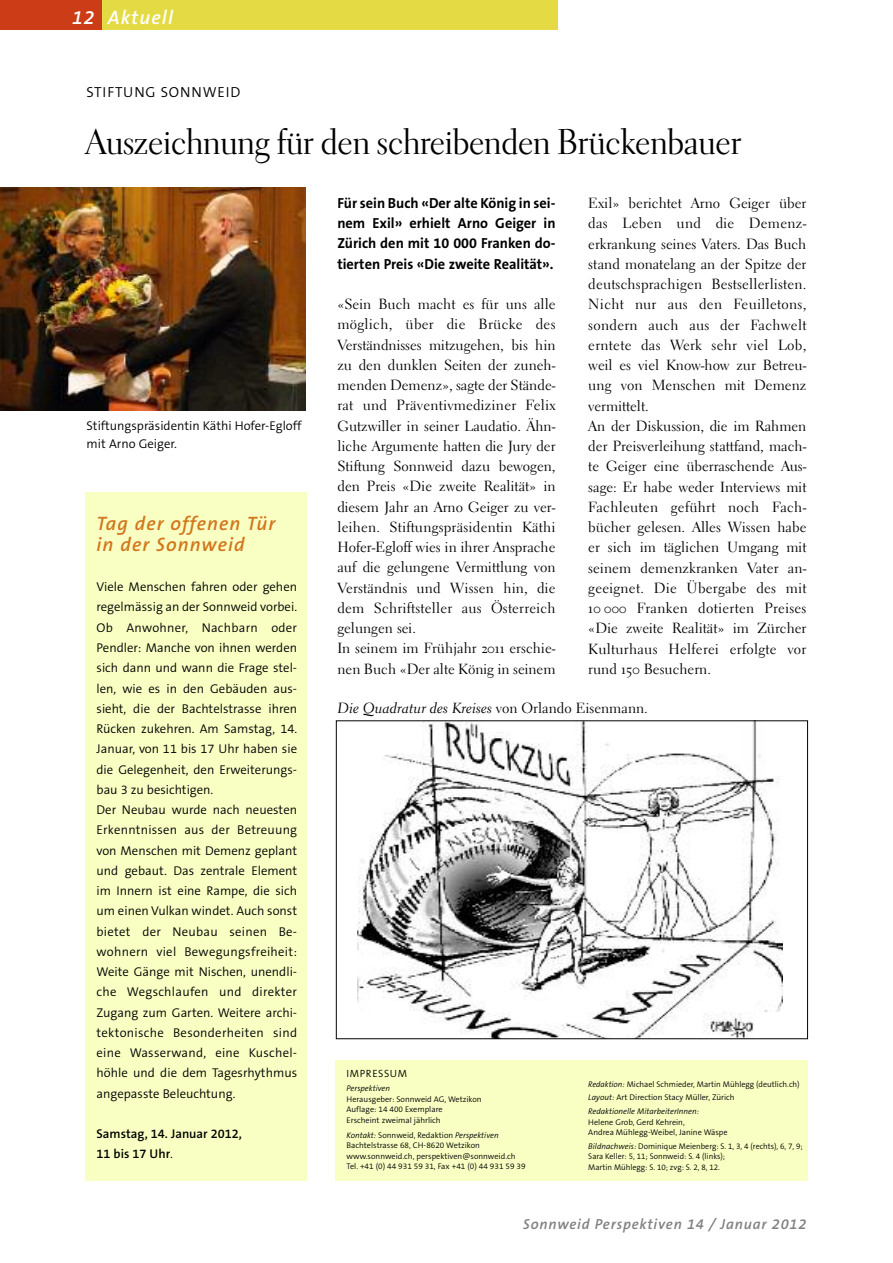
<style>
.page{position:relative;width:893px;height:1263px;background:#fff}
.page>*{position:absolute;margin:0;border:0;box-sizing:border-box;transform-origin:0 0}
.t1{font:36px "Electra LT Display";letter-spacing:.015em;color:#000}
.t2{font:italic 600 19.5px/20.2px "The Sans B6";letter-spacing:.055em;color:#d1771d}
.t3{font:italic 600 19.5px "The Sans B6";letter-spacing:.055em;color:#fff}
.t4{font:14.7px/20.2px "Electra LH Regular Os F";color:#000}
.t5{font:700 14.7px/20.2px "The Sans B7";color:#000;text-align:justify}
.t6{font:14.7px "Electra LT Cursive";color:#000}
.t7{font:italic 600 14.7px "The Sans B6";letter-spacing:.055em;color:#808080}
.t8{font:300 14.7px "The Sans B4";letter-spacing:.055em;color:#000}
.t9{font:300 12.75px/20.2px "The Sans B4";color:#000}
.t10{font:600 12.75px/20.2px "The Sans B6";color:#000}
.t11{font:300 10.5px "The Sans B4";letter-spacing:.055em;color:#000}
.t12{font:300 8.25px/10.5px "The Sans B4";color:#000}
.t13{font:italic 300 8.25px "The Sans B4";color:#000}
.s1{font-family:"The Sans B4";font-weight:300}
.s2{font-family:"Electra LH Regular Os F"}
.s3{font-style:italic}
</style>
<div class="page">
<div style="left:85px;top:0;width:472px;height:30px;background:#e4db44"></div>
<div style="left:0;top:0;width:102px;height:30px;background:#cc3c16"></div>
<div style="left:336px;top:1060px;width:472px;height:121px;background:#f9ffc3"></div>
<img style="left:358px;top:722px;width:424px;height:315px">
<div style="left:336px;top:720px;width:472px;height:319px;border:1px solid #000"></div>
<div style="left:85px;top:493px;width:221px;height:688px;background:#f9ffc3"></div>
<img style="left:0;top:188px;width:305px;height:223px">
<h2 class="t3" style="left:72px;top:8px;width:102px">12 Aktuell</h2>
<p class="t8" style="left:87px;top:85px;width:155px">STIFTUNG SONNWEID</p>
<h1 class="t1" style="left:87px;top:128px;width:656px">Auszeichnung für den schreibenden Brückenbauer</h1>
<p class="t5" style="left:337px;top:193px;width:220px">Für sein Buch «Der alte König in sei&shy;nem Exil» erhielt Arno Geiger in Zürich den mit 10 000 Franken do&shy;tierten Preis «Die zweite Realität».</p>
<p class="t4" style="left:337px;top:295px;width:220px">«Sein Buch macht es für uns alle möglich, über die Brücke des Verständnisses mitzugehen, bis hin zu den dunklen Seiten der zuneh&shy;menden Demenz», sagte der Stände&shy;rat und Präventivmediziner Felix Gutzwiller in seiner Laudatio. Ähn&shy;liche Argumente hatten die Jury der Stiftung Sonnweid dazu bewogen, den Preis «Die zweite Realität» in diesem Jahr an Arno Geiger zu ver&shy;leihen. Stiftungspräsidentin Käthi Hofer-Egloff wies in ihrer Ansprache auf die gelungene Vermittlung von Verständnis und Wissen hin, die dem Schriftsteller aus Österreich gelungen sei.<br>In seinem im Frühjahr 2011 erschie&shy;nen Buch «Der alte König in seinem</p>
<p class="t4" style="left:588px;top:194px;width:220px">Exil» berichtet Arno Geiger über das Leben und die Demenz&shy;erkrankung seines Vaters. Das Buch stand monatelang an der Spitze der deutschsprachigen Bestsellerlisten.<br>Nicht nur aus den Feuilletons, sondern auch aus der Fachwelt erntete das Werk sehr viel Lob, weil es viel Know-how zur Betreu&shy;ung von Menschen mit Demenz vermittelt.<br>An der Diskussion, die im Rahmen der Preisverleihung stattfand, mach&shy;te Geiger eine überraschende Aus&shy;sage: Er habe weder Interviews mit<br>Fachleuten geführt noch Fach&shy;bücher gelesen. Alles Wissen habe er sich im täglichen Umgang mit seinem demenzkranken Vater an&shy;geeignet. Die Übergabe des mit<br>10 000 Franken dotierten Preises «Die zweite Realität» im Zürcher<br>Kulturhaus Helferei erfolgte vor rund 150 Besuchern.</p>
<p class="t9" style="left:87px;top:418px;width:216px;line-height:17.2px">Stiftungspräsidentin Käthi Hofer-Egloff mit Arno Geiger.</p>
<h2 class="t2" style="left:97px;top:514px;width:180px">Tag der offenen Tür in der Sonnweid</h2>
<p class="t9" style="left:97px;top:577px;width:202px">Viele Menschen fahren oder gehen regelmässig an der Sonnweid vorbei.<br>Ob Anwohner, Nachbarn oder<br>Pendler: Manche von ihnen werden sich dann und wann die Frage stel&shy;len, wie es in den Gebäuden aus&shy;sieht, die der Bachtelstrasse ihren<br>Rücken zukehren. Am Samstag, 14.<br>Januar, von 11 bis 17 Uhr haben sie die Gelegenheit, den Erweiterungs&shy;bau 3 zu besichtigen.<br>Der Neubau wurde nach neuesten<br>Erkenntnissen aus der Betreuung von Menschen mit Demenz geplant und gebaut. Das zentrale Element im Innern ist eine Rampe, die sich um einen Vulkan windet. Auch sonst bietet der Neubau seinen Be&shy;wohnern viel Bewegungsfreiheit:<br>Weite Gänge mit Nischen, unendli&shy;che Wegschlaufen und direkter<br>Zugang zum Garten. Weitere archi&shy;tektonische Besonderheiten sind eine Wasserwand, eine Kuschel&shy;höhle und die dem Tagesrhythmus angepasste Beleuchtung.</p>
<p class="t10" style="left:97px;top:1124px;width:147px">Samstag, 14. Januar 2012,<br>11 bis 17 Uhr<span class="s1">.</span></p>
<p class="t6" style="left:337px;top:702px;width:312px">Die Quadratur des Kreises <span class="s2">von Orlando Eisenmann.</span></p>
<p class="t11" style="left:347px;top:1067px;width:62px">IMPRESSUM</p>
<p class="t13" style="left:347px;top:1084px;width:45px">Perspektiven</p>
<p class="t12" style="left:347px;top:1094px;width:137px">Herausgeber: Sonnweid AG, Wetzikon<br>Auflage: 14 400 Exemplare<br>Erscheint zweimal jährlich</p>
<p class="t12" style="left:347px;top:1130px;width:181px"><span class="s3">Kontakt:</span> Sonnweid, Redaktion <span class="s3">Perspektiven </span>Bachtelstrasse 68, CH-8620 Wetzikon www.sonnweid.ch, perspektiven@sonnweid.ch Tel. +41 (0) 44 931 59 31, Fax +41 (0) 44 931 59 39</p>
<p class="t12" style="left:588px;top:1077px;width:213px;line-height:13.6px"><span class="s3">Redaktion:</span> Michael Schmieder, Martin Mühlegg (deutlich.ch)<br><span class="s3">Layout:</span> Art Direction Stacy Müller, Zürich<br><span class="s3">Redaktionelle MitarbeiterInnen:</span></p>
<p class="t12" style="left:588px;top:1117px;width:141px">Helene Grob, Gerd Kehrein,<br>Andrea Mühlegg-Weibel, Janine Wäspe</p>
<p class="t12" style="left:588px;top:1141px;width:216px"><span class="s3">Bildnachweis:</span> Dominique Meienberg: S. 1, 3, 4 (rechts), 6, 7, 9;<br>Sara Keller: 5, 11; Sonnweid: S. 4 (links);<br>Martin Mühlegg: S. 10; zvg: S. 2, 8, 12.</p>
<p class="t7" style="left:523px;top:1217px;width:285px">Sonnweid Perspektiven 14 / Januar 2012</p>
</div>
